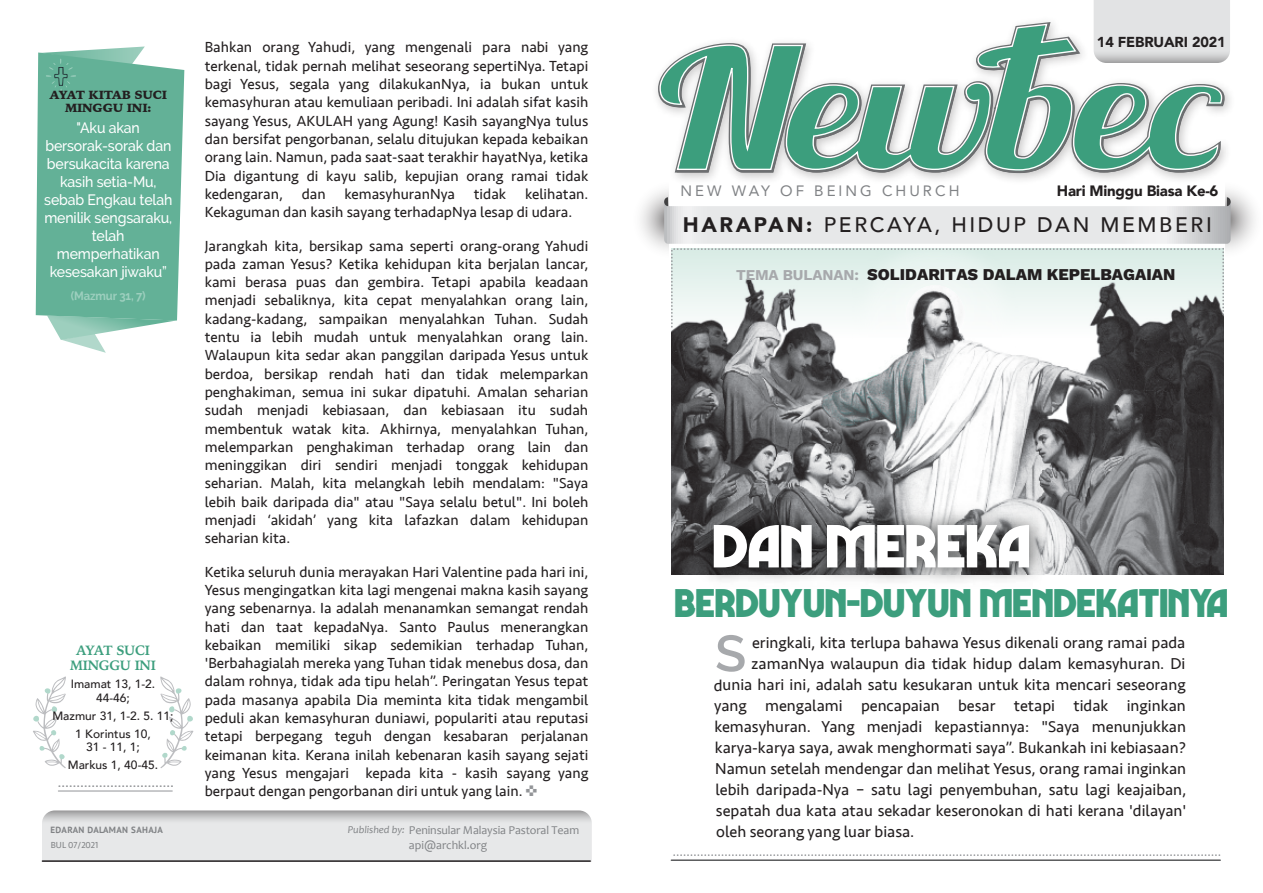
<style>
.page{position:relative;width:1263px;height:893px;background:#fff}
.page>*{position:absolute;margin:0;border:0;box-sizing:border-box;transform-origin:0 0}
.t1{font:700 61.5px "Marvin Visions";letter-spacing:.01em;color:#fff}
.t2{font:600 51px "Raleway";color:#a7a9ac}
.t3{font:700 40.5px "Marvin Visions";letter-spacing:.01em;color:#3c9e7d}
.t4{font:500 21px "Avenir";letter-spacing:.125em;color:#231f20}
.t5{font:800 16.5px "Work Sans";color:#231f20}
.t6{font:16.2px "Seravek";color:#231f20}
.t7{font:15px/18.3px "Seravek";color:#231f20;text-align:justify}
.t8{font:500 15px/18px "Raleway";letter-spacing:-.01em;color:#fff;text-align:center;scale:.94 1}
.t9{font:15px "Avenir";letter-spacing:.2em;color:#808285}
.t10{font:900 15px "Avenir";letter-spacing:-.015em;color:#231f20}
.t11{font:900 14.4px "Avenir";letter-spacing:-.01em;color:#231f20}
.t12{font:700 13.5px/15px "Iowan Old Style";letter-spacing:-.015em;color:#3c9e7d;text-align:center}
.t13{font:500 12px/18px "Avenir";color:#231f20;text-align:center}
.t14{font:12px/15px "Candara";letter-spacing:-.01em;color:#808285}
.t15{font:700 12px "Raleway";letter-spacing:-.01em;color:#9dcfbe;scale:.94 1}
.t16{font:900 11.7px/13.5px "Iowan Old Style";letter-spacing:-.015em;color:#231f20;text-align:center}
.t17{font:700 9px "PT Sans";letter-spacing:.04em;color:#808285}
.t18{font:9px "Seravek";color:#808285}
.s1{color:#939598}
.s2{font-style:italic;font-size:10.5px}
.s3{font-weight:900}
.s4{font-weight:700;font-size:15px;color:#a7a9ac}
</style>
<div class="page">
<img style="left:672px;top:327px;width:551px;height:248px">
<svg style="left:1226px;top:190px;width:29px;height:59px"></svg>
<svg style="left:641px;top:190px;width:28px;height:59px"></svg>
<svg style="left:1094px;top:0;width:136px;height:11px"></svg>
<svg style="left:42px;top:810px;width:550px;height:52px;background:#dedfe0"></svg>
<img style="left:687px;top:490px;width:382px;height:92px">
<svg style="left:655px;top:19px;width:572px;height:157px"></svg>
<svg style="left:660px;top:24px;width:564px;height:149px"></svg>
<svg style="left:58px;top:785px;width:114px;height:2px"></svg>
<svg style="left:673px;top:854px;width:546px;height:2px"></svg>
<hr style="left:58px;top:791px;width:114px;height:1px;background:#939598">
<hr style="left:671px;top:859px;width:549px;height:2px;background:#58595b">
<hr style="left:42px;top:860px;width:548px;height:2px;background:#231f20">
<svg style="left:33px;top:676px;width:33px;height:92px"></svg>
<svg style="left:160px;top:676px;width:34px;height:92px"></svg>
<svg style="left:36px;top:46px;width:148px;height:307px;background:#79bca5"></svg>
<svg style="left:664px;top:197px;width:566px;height:130px"></svg>
<p class="t16" style="left:49px;top:88px;width:119px">AYAT KITAB SUCI<br>MINGGU INI:</p>
<p class="t8" style="left:44px;top:119px;width:138px">"Aku akan bersorak-sorak dan bersukacita karena kasih setia-Mu, sebab Engkau telah menilik sengsaraku, telah memperhatikan kesesakan jiwaku”</p>
<p class="t15" style="left:71px;top:288px;width:81px">(Mazmur 31, 7)</p>
<p class="t12" style="left:70px;top:642px;width:87px">AYAT SUCI<br>MINGGU INI</p>
<p class="t13" style="left:71px;top:676px;width:86px;line-height:13.5px">Imamat 13, 1-2.<br>44-46;</p>
<p class="t13" style="left:52px;top:706px;width:123px">Mazmur 31, 1-2. 5. 11;<br>1 Korintus 10,</p>
<p class="t13" style="left:68px;top:737px;width:92px">31 - 11, 1;<br>Markus 1, 40-45.</p>
<p class="t17" style="left:51px;top:824px;width:114px">EDARAN DALAMAN SAHAJA</p>
<p class="t18" style="left:51px;top:838px;width:49px">BUL 07/2021</p>
<p class="t7" style="left:205px;top:38px;width:385px">Bahkan orang Yahudi, yang mengenali para nabi yang terkenal, tidak pernah melihat seseorang sepertiNya. Tetapi bagi Yesus, segala yang dilakukanNya, ia bukan untuk kemasyhuran atau kemuliaan peribadi. Ini adalah sifat kasih sayang Yesus, AKULAH yang Agung! Kasih sayangNya tulus dan bersifat pengorbanan, selalu ditujukan kepada kebaikan orang lain. Namun, pada saat-saat terakhir hayatNya, ketika Dia digantung di kayu salib, kepujian orang ramai tidak kedengaran,</p>
<p class="t7" style="left:205px;top:185px;width:385px;text-indent:320px">kelihatan.<br>Kekaguman dan kasih sayang terhadapNya lesap di udara.</p>
<p class="t7" style="left:205px;top:236px;width:385px">Jarangkah kita, bersikap sama seperti orang-orang Yahudi pada zaman Yesus? Ketika kehidupan kita berjalan lancar, kami berasa puas dan gembira. Tetapi apabila keadaan menjadi sebaliknya, kita cepat menyalahkan orang lain, kadang-kadang, sampaikan menyalahkan Tuhan. Sudah tentu ia lebih mudah untuk menyalahkan orang lain.<br>Walaupun kita sedar akan panggilan daripada Yesus untuk berdoa, bersikap rendah hati dan tidak melemparkan penghakiman, semua ini sukar dipatuhi. Amalan seharian sudah menjadi kebiasaan, dan kebiasaan itu sudah membentuk watak kita. Akhirnya, menyalahkan Tuhan, melemparkan penghakiman terhadap orang lain dan meninggikan diri sendiri menjadi tonggak kehidupan seharian. Malah, kita melangkah lebih mendalam: "Saya lebih baik daripada dia" atau "Saya selalu betul". Ini boleh menjadi ‘akidah’ yang kita lafazkan dalam kehidupan seharian kita.</p>
<p class="t7" style="left:205px;top:562px;width:385px">Ketika seluruh dunia merayakan Hari Valentine pada hari ini, Yesus mengingatkan kita lagi mengenai makna kasih sayang yang sebenarnya. Ia adalah menanamkan semangat rendah hati dan taat kepadaNya. Santo Paulus menerangkan kebaikan memiliki sikap sedemikian terhadap Tuhan, 'Berbahagialah mereka yang Tuhan tidak menebus dosa, dan dalam rohnya, tidak ada tipu helah”. Peringatan Yesus tepat pada masanya apabila Dia meminta kita tidak mengambil peduli akan kemasyhuran duniawi, populariti atau reputasi tetapi berpegang teguh dengan kesabaran perjalanan keimanan kita. Kerana inilah kebenaran kasih sayang sejati yang Yesus mengajari kepada kita - kasih sayang yang berpaut dengan pengorbanan diri untuk yang lain. <span class="s1">✜</span></p>
<p class="t7" style="left:302px;top:185px;width:25px">dan</p>
<p class="t7" style="left:345px;top:185px;width:112px">kemasyhuranNya</p>
<p class="t7" style="left:474px;top:185px;width:34px">tidak</p>
<p class="t14" style="left:409px;top:823px;width:172px;text-indent:-61px"><span class="s2">Published by:</span> Peninsular Malaysia Pastoral Team api@archkl.org</p>
<p class="t9" style="left:680px;top:179px;width:280px">NEW WAY OF BEING CHURCH</p>
<p class="t11" style="left:1097px;top:30px;width:130px">14 FEBRUARI 2021</p>
<p class="t10" style="left:1057px;top:178px;width:163px">Hari Minggu Biasa Ke-6</p>
<h3 class="t4" style="left:683px;top:207px;width:530px"><span class="s3">HARAPAN:</span> PERCAYA, HIDUP DAN MEMBERI</h3>
<p class="t5" style="left:736px;top:264px;width:441px"><span class="s4">TEMA BULANAN:</span> SOLIDARITAS DALAM KEPELBAGAIAN</p>
<h1 class="t1" style="left:713px;top:511px;width:319px">DAN MEREKA</h1>
<h3 class="t3" style="left:675px;top:580px;width:554px">BERDUYUN-DUYUN MENDEKATINYA</h3>
<h2 class="t2" style="left:715px;top:624px;width:33px">S</h2>
<p class="t6" style="left:752px;top:630px;width:435px">eringkali, kita terlupa bahawa Yesus dikenali orang ramai pada</p>
<p class="t6" style="left:751px;top:651px;width:436px">zamanNya walaupun dia tidak hidup dalam kemasyhuran. Di</p>
<p class="t6" style="left:714px;top:672px;width:473px">dunia hari ini, adalah satu kesukaran untuk kita mencari seseorang</p>
<p class="t6" style="left:714px;top:693px;width:473px">yang mengalami pencapaian besar tetapi tidak inginkan</p>
<p class="t6" style="left:714px;top:714px;width:473px">kemasyhuran. Yang menjadi kepastiannya: "Saya menunjukkan</p>
<p class="t6" style="left:715px;top:735px;width:473px">karya-karya saya, awak menghormati saya”. Bukankah ini kebiasaan?</p>
<p class="t6" style="left:715px;top:756px;width:472px">Namun setelah mendengar dan melihat Yesus, orang ramai inginkan</p>
<p class="t6" style="left:715px;top:777px;width:472px">lebih daripada-Nya – satu lagi penyembuhan, satu lagi keajaiban,</p>
<p class="t6" style="left:716px;top:798px;width:472px">sepatah dua kata atau sekadar keseronokan di hati kerana 'dilayan'</p>
<p class="t6" style="left:716px;top:819px;width:200px">oleh seorang yang luar biasa.</p>
</div>
